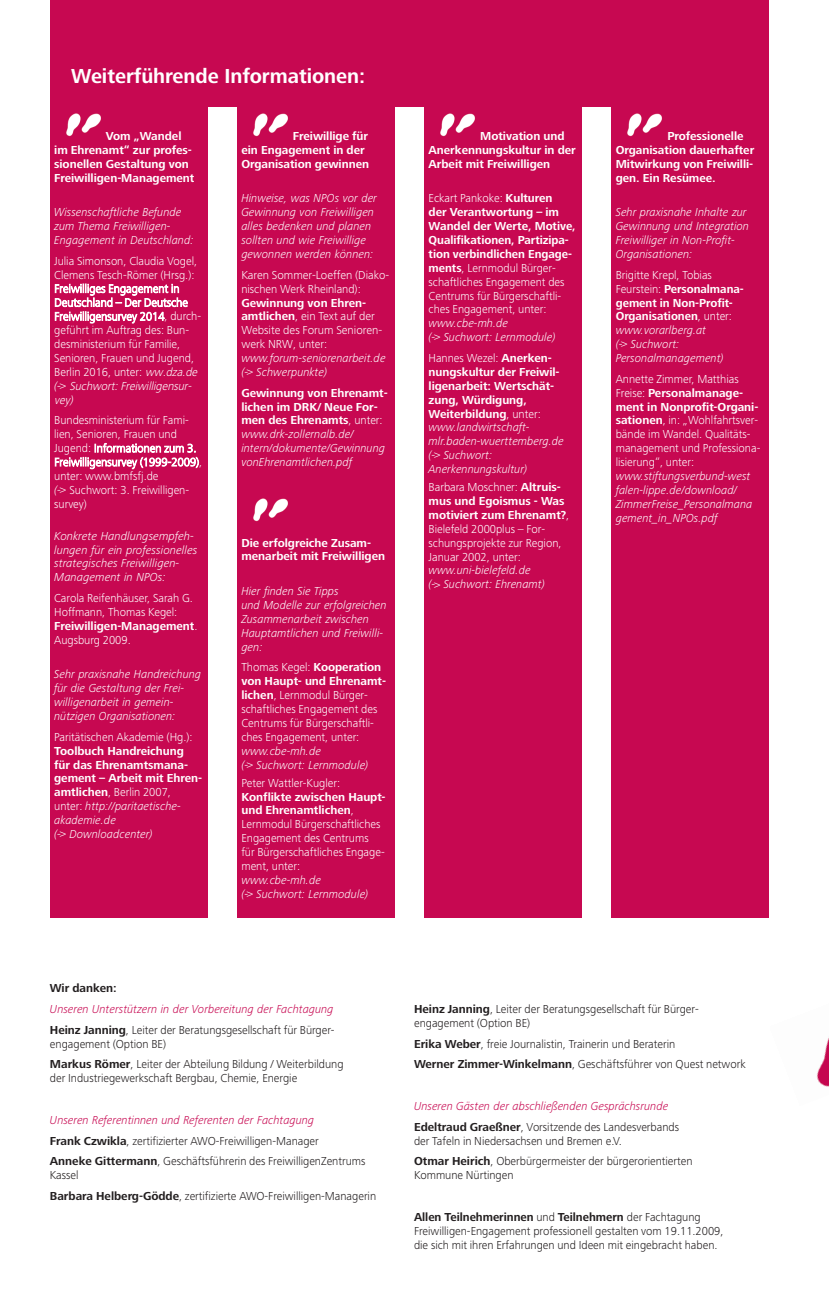
<style>
.page{position:relative;width:829px;height:1309px;background:#fff}
.page>*{position:absolute;margin:0;border:0;box-sizing:border-box;transform-origin:0 0}
.t1{font:700 21px "Frutiger Next LT";letter-spacing:-.005em;color:#fff}
.t2{font:300 12px/14px "Frutiger Next LT";letter-spacing:-.005em;color:#fff}
.t3{font:italic 300 12px/14px "Frutiger Next LT";letter-spacing:-.005em;color:#fff}
.t4{font:700 12px/14px "Frutiger Next LT";letter-spacing:-.005em;color:#fff}
.t5{font:300 12px/20.9px "Frutiger Next LT";letter-spacing:-.005em;color:#231f20}
.t6{font:italic 300 12px/20.9px "Frutiger Next LT";letter-spacing:-.005em;color:#c70851}
.t7{font:700 12px "Frutiger Next LT";letter-spacing:-.005em;color:#231f20}
.s1{font-style:italic}
.s2{font-weight:700}
.s3{font-weight:300}
.s4{font-weight:300;font-style:italic}
.s5{font-style:normal}
.s6{font-weight:700;font-style:normal}
.s7{font-weight:700;font-style:normal;color:#231f20}
.s8{font-style:normal;color:#231f20}
.s9{font-style:italic;color:#c70851}
</style>
<div class="page">
<img style="left:816px;top:1038px;width:13px;height:49px">
<div style="left:50px;top:0;width:719px;height:106px;background:#c70851"></div>
<div style="left:50px;top:50px;width:157px;height:867px;background:#c70851"></div>
<img style="left:66px;top:113px;width:35px;height:24px">
<div style="left:237px;top:50px;width:157px;height:867px;background:#c70851"></div>
<img style="left:253px;top:113px;width:35px;height:24px">
<img style="left:253px;top:498px;width:35px;height:24px">
<div style="left:424px;top:50px;width:157px;height:867px;background:#c70851"></div>
<img style="left:440px;top:113px;width:35px;height:24px">
<div style="left:611px;top:50px;width:158px;height:867px;background:#c70851"></div>
<img style="left:627px;top:113px;width:35px;height:24px">
<h1 class="t1" style="left:71px;top:68px;width:295px">Weiterführende Informationen:</h1>
<p class="t4" style="left:54px;top:130px;width:142px;text-indent:52px">Vom „Wandel im Ehrenamt“ zur profes&shy;sionellen Gestaltung von<br>Freiwilligen-Management</p>
<p class="t3" style="left:54px;top:206px;width:141px">Wissenschaftliche Befunde zum Thema Freiwilligen-<br>Engagement in Deutschland:</p>
<p class="t2" style="left:54px;top:255px;width:148px">Julia Simonson, Claudia Vogel,<br>Clemens Tesch-Römer (Hrsg.):<br>Freiwilliges Engagement in<br>Deutschland – Der Deutsche<br>Freiwilligensurvey 2014, durch&shy;geführt im Auftrag des: Bun&shy;desministerium für Familie,<br>Senioren, Frauen und Jugend,<br>Berlin 2016, unter: <span class="s1">ww.dza.de </span><span class="s1">(</span>-&gt; <span class="s1">Suchwort:Freiwilligensur&shy;vey)</span></p>
<p class="t2" style="left:54px;top:414px;width:149px">Bundesministerium für Fami&shy;lien, Senioren, Frauen und<br>Jugend: Informationen zum 3.<br>Freiwilligensurvey (1999-2009), unter: www.bmfsfj.de<br><span class="s1">(</span>-&gt; Suchwort: 3. Freiwilligen&shy;survey)</p>
<p class="t3" style="left:54px;top:530px;width:145px">Konkrete Handlungsempfeh&shy;lungen für ein professionelles strategisches Freiwilligen-<br>Management in NPOs:</p>
<p class="t2" style="left:54px;top:592px;width:145px">Carola Reifenhäuser, Sarah G.<br>Hoffmann, Thomas Kegel:<br><span class="s2">Freiwilligen-Management</span>.<br>Augsburg 2009.</p>
<p class="t3" style="left:54px;top:668px;width:148px">Sehr praxisnahe Handreichung für die Gestaltung der Frei - willigenarbeit in gemein - nützigen Organisationen:</p>
<p class="t2" style="left:54px;top:731px;width:140px">Paritätischen Akademie (Hg.):</p>
<p class="t4" style="left:54px;top:745px;width:149px">Toolbuch Handreichung für das Ehrenamtsmana - gement – Arbeit mit Ehren&shy;amtlichen<span class="s3">, Berlin 2007, unter:</span> <span class="s4">http://paritaetische&shy;akademie.de<br>(</span><span class="s3">-&gt;</span> <span class="s4">Downloadcenter)</span></p>
<p class="t4" style="left:241px;top:130px;width:129px;text-indent:52px">Freiwillige für ein Engagement in der<br>Organisation gewinnen</p>
<p class="t3" style="left:241px;top:193px;width:137px">Hinweise, was NPOs vor der<br>Gewinnung von Freiwilligen alles bedenken und planen sollten und wie Freiwillige gewonnen werden können:</p>
<p class="t2" style="left:241px;top:269px;width:149px">Karen Sommer-Loeffen (Diako&shy;nischen Werk Rheinland):</p>
<p class="t2" style="left:241px;top:297px;width:142px"><span class="s2">Gewinnung von Ehren - amtlichen</span>, ein Text auf der<br>Website des Forum Senioren&shy;werk NRW, unter:</p>
<p class="t3" style="left:241px;top:352px;width:146px">www.forum-seniorenarbeit.de (<span class="s5">-&gt;</span> Schwerpunkte)</p>
<p class="t3" style="left:241px;top:387px;width:148px"><span class="s6">Gewinnung von Ehrenamt&shy;lichen im DRK/ Neue For&shy;men des Ehrenamts</span><span class="s5">, unter: </span>www.drk-zollernalb.de/ intern/dokumente/Gewinnung vonEhrenamtlichen.pdf</p>
<p class="t4" style="left:241px;top:536px;width:145px">Die erfolgreiche Zusam&shy;menarbeit mit Freiwilligen</p>
<p class="t3" style="left:241px;top:585px;width:147px">Hier finden Sie Tipps<br>und Modelle zur erfolgreichen<br>Zusammenarbeit zwischen<br>Hauptamtlichen und Freiwilli&shy;gen:</p>
<p class="t2" style="left:241px;top:661px;width:146px">Thomas Kegel: <span class="s2">Kooperation von Haupt- und Ehrenamt&shy;lichen</span>, Lernmodul Bürger&shy;schaftliches Engagement des<br>Centrums für Bürgerschaftli&shy;ches Engagement, unter:</p>
<p class="t3" style="left:241px;top:745px;width:128px">www.cbe-mh.de<br>(<span class="s5">-&gt;</span> Suchwort: Lernmodule)</p>
<p class="t2" style="left:241px;top:777px;width:100px">Peter Wattler-Kugler:</p>
<p class="t2" style="left:241px;top:790px;width:146px"><span class="s2">Konflikte zwischen Haupt&shy;und Ehrenamtlichen</span>,<br>Lernmodul Bürgerschaftliches<br>Engagement des Centrums<br>für Bürgerschaftliches Engage&shy;ment, unter:</p>
<p class="t3" style="left:241px;top:874px;width:128px">www.cbe-mh.de<br>(<span class="s5">-&gt;</span> Suchwort: Lernmodule)</p>
<p class="t4" style="left:428px;top:130px;width:149px;text-indent:52px">Motivation und<br>Aner kennungskultur in der<br>Arbeit mit Freiwilligen</p>
<p class="t4" style="left:428px;top:192px;width:149px"><span class="s3">Eckart Pankoke:</span> Kulturen<br>der Verantwortung – im<br>Wandel der Werte, Motive,<br>Qualifikationen, Partizipa&shy;tion verbindlichen Engage&shy;ments<span class="s3">, Lernmodul Bürger&shy;schaftliches Engagement des<br>Centrums für Bürgerschaftli&shy;ches Engagement, unter:</span></p>
<p class="t3" style="left:428px;top:317px;width:128px">www.cbe-mh.de<br>(<span class="s5">-&gt;</span> Suchwort: Lernmodule)</p>
<p class="t4" style="left:428px;top:352px;width:137px"><span class="s3">Hannes Wezel:</span> Anerken&shy;nungskultur der Freiwi l - ligenarbeit: Wertschät&shy;zung, Würdigung,<br>Weiterbildung<span class="s3">, unter: </span><span class="s4">www.landwirtschaft&shy;mlr.baden-wuerttemberg.de (</span><span class="s3">-&gt;</span> <span class="s4">Suchwort:<br>Anerkennungskultur)</span></p>
<p class="t2" style="left:428px;top:481px;width:142px">Barbara Moschner: <span class="s2">Altruis&shy;mus und Egoismus - Was motiviert zum Ehrenamt?</span>,<br>Bielefeld 2000plus – For&shy;schungsprojekte zur Region,<br>Januar 2002, unter:</p>
<p class="t3" style="left:428px;top:564px;width:118px">www.uni-bielefeld.de (<span class="s5">-&gt;</span> Suchwort: Ehrenamt)</p>
<p class="t4" style="left:615px;top:130px;width:140px;text-indent:52px">Professionelle<br>Organisation dauerhafter<br>Mitwirkung von Freiwilli&shy;gen. Ein Resümee.</p>
<p class="t3" style="left:615px;top:206px;width:135px">Sehr praxisnahe Inhalte zur<br>Gewinnung und Integration<br>Freiwilliger in Non-Profit-<br>Organisationen:</p>
<p class="t4" style="left:615px;top:269px;width:130px"><span class="s3">Brigitte Krepl, Tobias<br>Feurstein:</span> Personalmana - gement in Non-Profit-<br>Organisationen<span class="s3">, unter: </span><span class="s4">www.vorarlberg.at<br>(</span><span class="s3">-&gt;</span> <span class="s4">Suchwort:<br>Personalmanagement)</span></p>
<p class="t2" style="left:615px;top:373px;width:146px">Annette Zimmer, Matthias<br>Freise: <span class="s2">Personalmanage&shy;ment in Nonprofit-Organi&shy;sationen</span>, in: „Wohlfahrtsver&shy;bände im Wandel. Qualitäts&shy;management und Professiona&shy;lisierung“, unter:</p>
<p class="t3" style="left:615px;top:470px;width:138px">www.stiftungsverbund-west falen-lippe.de/download/<br>ZimmerFreise_Personalmana gement_in_NPOs.pdf</p>
<p class="t7" style="left:50px;top:983px;width:68px">Wir danken:</p>
<p class="t6" style="left:50px;top:999px;width:286px">Unseren Unterstützern in der Vorbereitung der Fachtagung<br><span class="s7">Heinz Janning</span><span class="s8">, Leiter der Beratungsgesellschaft für Bürger -</span></p>
<p class="t5" style="left:50px;top:1034px;width:295px">engagement (Option BE)<br><span class="s2">Markus Römer</span>, Leiter der Abteilung Bildung / Weiterbildung</p>
<p class="t5" style="left:50px;top:1069px;width:249px">der Industriegewerkschaft Bergbau, Chemie, Energie</p>
<p class="t5" style="left:50px;top:1110px;width:317px"><span class="s9">Unseren Referentinnen und Referenten der Fachtagung<br></span><span class="s2">Frank Czwikla</span>, zertifizierter AWO-Freiwilligen-Manager<br><span class="s2">Anneke Gittermann</span>, Geschäftsführerin des FreiwilligenZentrums</p>
<p class="t5" style="left:50px;top:1166px;width:328px">Kassel<br><span class="s2">Barbara Helberg-Gödde</span>, zertifizierte AWO-Freiwilligen-Managerin</p>
<p class="t5" style="left:414px;top:1003px;width:286px;line-height:14px"><span class="s2">Heinz Janning</span>, Leiter der Beratungsgesellschaft für Bürger - engagement (Option BE)</p>
<p class="t5" style="left:414px;top:1034px;width:333px"><span class="s2">Erika Weber</span>, freie Journalistin, Trainerin und Beraterin<br><span class="s2">Werner Zimmer-Winkelmann</span>, Geschäftsführer von Quest network</p>
<p class="t6" style="left:414px;top:1096px;width:266px">Unseren Gästen der abschließenden Gesprächsrunde<br><span class="s7">Edeltraud Graeßner</span><span class="s8">, Vorsitzende des Landesverbands</span></p>
<p class="t5" style="left:414px;top:1131px;width:280px">der Tafeln in Niedersachsen und Bremen e.V.<br><span class="s2">Otmar Heirich</span>, Oberbürgermeister der bürgerorientierten</p>
<p class="t5" style="left:414px;top:1166px;width:101px">Kommune Nürtingen</p>
<p class="t5" style="left:414px;top:1211px;width:311px;line-height:14px"><span class="s2">Allen Teilnehmerinnen</span> und <span class="s2">Teilnehmern</span> der Fachtagung<br>Freiwilligen-Engagement professionell gestalten vom 19.11.2009, die sich mit ihren Erfahrungen und Ideen mit eingebracht haben.</p>
</div>
